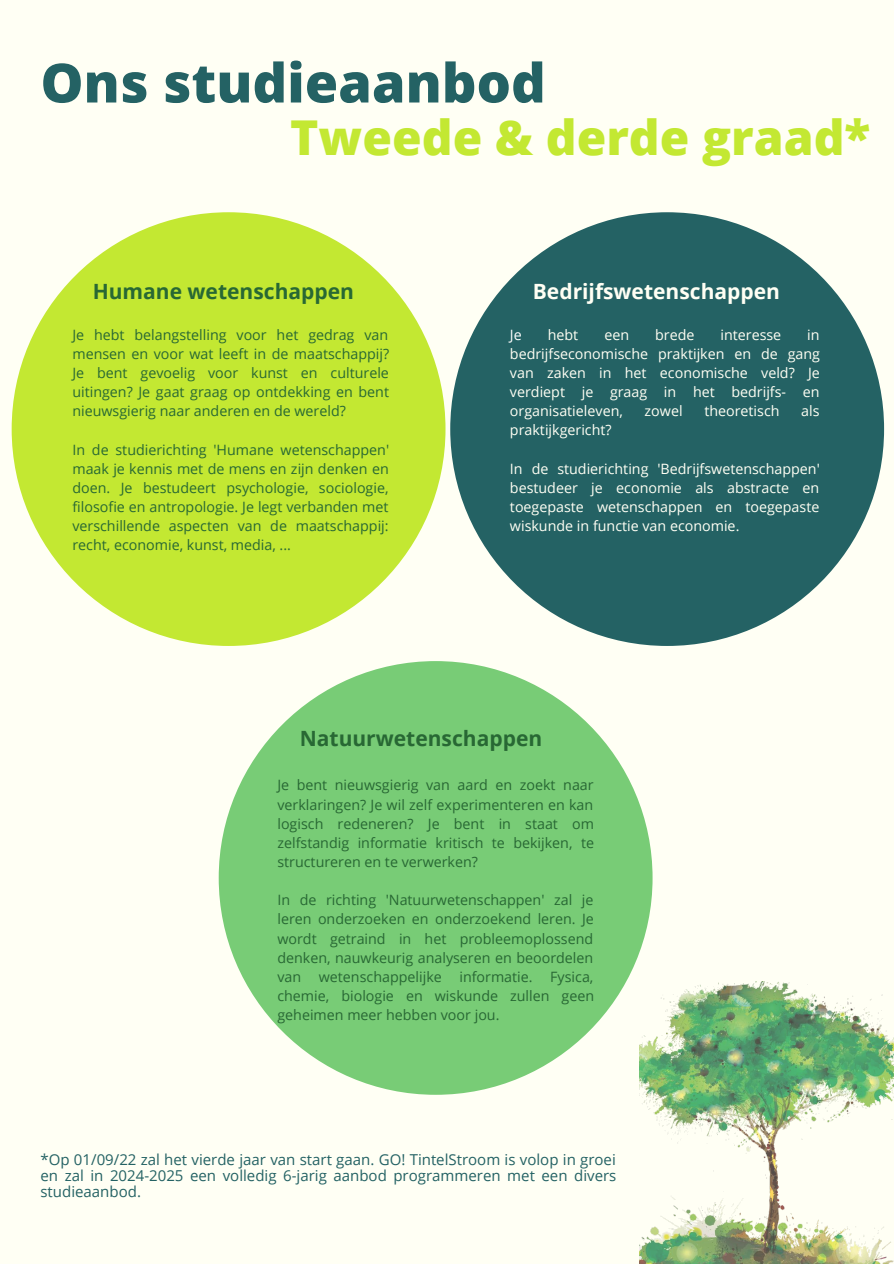
<style>
.page{position:relative;width:894px;height:1264px;background:#fff}
.page>*{position:absolute;margin:0;border:0;box-sizing:border-box;transform-origin:0 0}
.t1{font:800 54px "Open Sans";color:#246264}
.t2{font:800 48px "Open Sans";color:#c3e832}
.t3{font:700 21px "Open Sans";color:#286834}
.t4{font:700 21px "Open Sans";color:#fffff4}
.t5{font:15px/15.8px "Open Sans";color:#246264;text-align:justify}
.t6{font:14.25px/19.2px "Open Sans";color:#286834;text-align:justify}
.t7{font:14.25px/19.2px "Open Sans";color:#fffff4;text-align:justify}
.t8{font:14.25px "Open Sans";color:#fff}
</style>
<div class="page">
<div style="left:0;top:0;width:893px;height:1263px;background:#fffff4"></div>
<div style="left:12px;top:212px;width:433px;height:434px;background:#c3e832;border-radius:50%"></div>
<div style="left:450px;top:212px;width:433px;height:434px;background:#246264;border-radius:50%"></div>
<img style="left:639px;top:981px;width:254px;height:282px">
<div style="left:219px;top:661px;width:433px;height:433px;background:#78cc76;border-radius:50%"></div>
<h1 class="t1" style="left:40px;top:45px;width:506px">Ons studieaanbod</h1>
<h2 class="t2" style="left:290px;top:104px;width:581px">Tweede &amp; derde graad*</h2>
<h3 class="t3" style="left:93px;top:276px;width:263px">Humane wetenschappen</h3>
<p class="t6" style="left:72px;top:324px;width:318px">Je hebt belangstelling voor het gedrag van mensen en voor wat leeft in de maatschappij?<br>Je bent gevoelig voor kunst en culturele uitingen? Je gaat graag op ontdekking en bent nieuwsgierig naar anderen en de wereld?</p>
<p class="t6" style="left:72px;top:439px;width:318px">In de studierichting 'Humane wetenschappen' maak je kennis met de mens en zijn denken en doen. Je bestudeert psychologie, sociologie, filosofie en antropologie. Je legt verbanden met verschillende aspecten van de maatschappij: recht, economie, kunst, media, ...</p>
<h3 class="t4" style="left:532px;top:276px;width:249px">Bedrijfswetenschappen</h3>
<p class="t8" style="left:510px;top:324px;width:13px">Je</p>
<p class="t7" style="left:547px;top:324px;width:32px">hebt</p>
<p class="t7" style="left:604px;top:324px;width:26px">een</p>
<p class="t7" style="left:655px;top:324px;width:41px">brede</p>
<p class="t7" style="left:720px;top:324px;width:62px">interesse</p>
<p class="t7" style="left:510px;top:324px;width:311px;text-indent:297px">in bedrijfseconomische praktijken en de gang van zaken in het economische veld? Je verdiept je graag in het bedrijfs- en organisatieleven,</p>
<p class="t7" style="left:644px;top:401px;width:39px">zowel</p>
<p class="t7" style="left:704px;top:401px;width:77px">theoretisch</p>
<p class="t7" style="left:801px;top:401px;width:20px">als</p>
<p class="t7" style="left:510px;top:420px;width:103px">praktijkgericht?</p>
<p class="t7" style="left:510px;top:458px;width:311px">In de studierichting 'Bedrijfswetenschappen' bestudeer je economie als abstracte en toegepaste wetenschappen en toegepaste wiskunde in functie van economie.</p>
<h3 class="t3" style="left:300px;top:723px;width:244px">Natuurwetenschappen</h3>
<p class="t6" style="left:277px;top:775px;width:318px">Je bent nieuwsgierig van aard en zoekt naar verklaringen? Je wil zelf experimenteren en kan logisch redeneren? Je bent in staat om zelfstandig informatie kritisch te bekijken, te structureren en te verwerken?</p>
<p class="t6" style="left:277px;top:890px;width:318px">In de richting 'Natuurwetenschappen' zal je leren onderzoeken en onderzoekend leren. Je wordt getraind in het probleemoplossend denken, nauwkeurig analyseren en beoordelen van wetenschappelijke informatie. Fysica, chemie, biologie en wiskunde zullen geen geheimen meer hebben voor jou.</p>
<p class="t5" style="left:40px;top:1151px;width:577px">*Op 01/09/22 zal het vierde jaar van start gaan. GO! TintelStroom is volop in groei en zal in 2024-2025 een volledig 6-jarig aanbod programmeren met een divers studieaanbod.</p>
</div>
